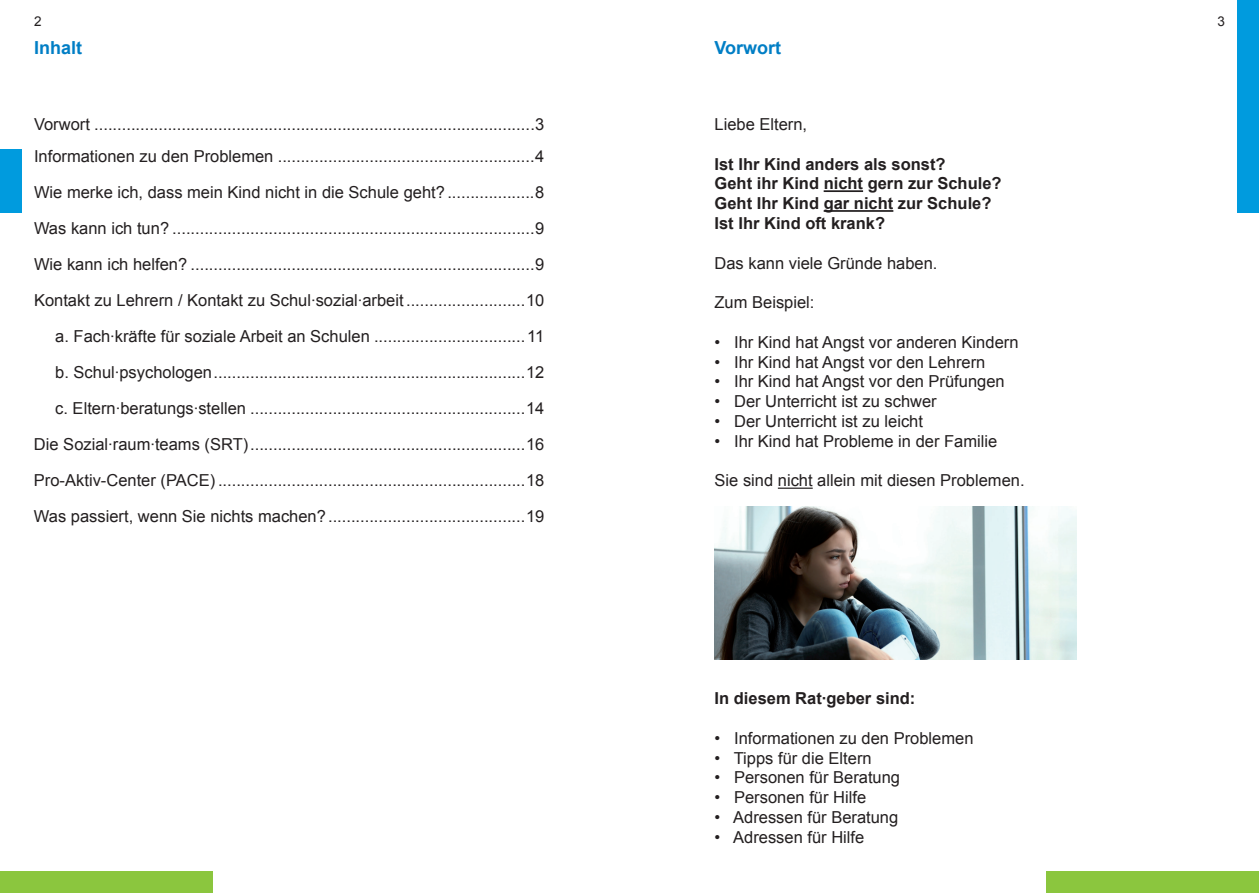
<style>
.page{position:relative;width:1259px;height:893px;background:#fff}
.page>*{position:absolute;margin:0;border:0;box-sizing:border-box;transform-origin:0 0}
.t1{font:700 18px "Arial";color:#007ec5}
.t2{font:16.5px/36px "Arial";color:#231f20}
.t3{font:700 16.5px/19.8px "Arial";color:#231f20}
.t4{font:13.5px "Arial";color:#231f20}
</style>
<div class="page">
<div style="left:1237px;top:0;width:22px;height:213px;background:#009bde"></div>
<div style="left:1046px;top:872px;width:213px;height:21px;background:#8bc63e"></div>
<div style="left:0;top:872px;width:213px;height:21px;background:#8bc63e"></div>
<div style="left:0;top:149px;width:21px;height:64px;background:#009bde"></div>
<hr style="left:823px;top:190px;width:40px;height:2px;background:#231f20">
<hr style="left:823px;top:210px;width:70px;height:2px;background:#231f20">
<hr style="left:778px;top:488px;width:34px;height:1px;background:#231f20">
<img style="left:714px;top:506px;width:362px;height:153px">
<p class="t4" style="left:34px;top:12px;width:9px">2</p>
<p class="t4" style="left:1217px;top:12px;width:9px">3</p>
<p class="t1" style="left:34px;top:35px;width:50px">Inhalt</p>
<p class="t2" style="left:34px;top:108px;width:512px;line-height:32px">Vorwort ................................................................................................3<br>Informationen zu den Problemen ........................................................4</p>
<p class="t2" style="left:34px;top:174px;width:512px;text-align:right">Wie merke ich, dass mein Kind nicht in die Schule geht? ...................8<br>Was kann ich tun? ...............................................................................9<br>Wie kann ich helfen? ...........................................................................9<br>Kontakt zu Lehrern / Kontakt zu Schul·sozial·arbeit ..........................10 a. Fach·kräfte für soziale Arbeit an Schulen .................................11<br>b. Schul·psychologen....................................................................12<br>c. Eltern·beratungs·stellen ............................................................14<br>Die Sozial·raum·teams (SRT)............................................................16<br>Pro-Aktiv-Center (PACE) ...................................................................18<br>Was passiert, wenn Sie nichts machen?...........................................19</p>
<p class="t1" style="left:714px;top:35px;width:68px">Vorwort</p>
<p class="t2" style="left:714px;top:106px;width:94px">Liebe Eltern,</p>
<p class="t3" style="left:714px;top:154px;width:288px">Ist Ihr Kind anders als sonst?<br>Geht ihr Kind nicht gern zur Schule?<br>Geht Ihr Kind gar nicht zur Schule?<br>Ist Ihr Kind oft krank?</p>
<p class="t2" style="left:714px;top:245px;width:224px">Das kann viele Gründe haben.</p>
<p class="t2" style="left:714px;top:284px;width:101px">Zum Beispiel:</p>
<p class="t2" style="left:714px;top:324px;width:305px">• Ihr Kind hat Angst vor anderen Kindern</p>
<p class="t2" style="left:714px;top:344px;width:272px">• Ihr Kind hat Angst vor den Lehrern</p>
<p class="t2" style="left:714px;top:364px;width:292px">• Ihr Kind hat Angst vor den Prüfungen</p>
<p class="t2" style="left:714px;top:383px;width:224px">• Der Unterricht ist zu schwer</p>
<p class="t2" style="left:714px;top:403px;width:210px">• Der Unterricht ist zu leicht</p>
<p class="t2" style="left:714px;top:423px;width:284px">• Ihr Kind hat Probleme in der Familie</p>
<p class="t2" style="left:714px;top:463px;width:311px">Sie sind nicht allein mit diesen Problemen.</p>
<p class="t3" style="left:714px;top:689px;width:202px">In diesem Rat·geber sind:</p>
<p class="t2" style="left:714px;top:720px;width:260px">• Informationen zu den Problemen</p>
<p class="t2" style="left:714px;top:740px;width:159px">• Tipps für die Eltern</p>
<p class="t2" style="left:714px;top:760px;width:187px">• Personen für Beratung</p>
<p class="t2" style="left:714px;top:779px;width:153px">• Personen für Hilfe</p>
<p class="t2" style="left:714px;top:799px;width:185px">• Adressen für Beratung</p>
<p class="t2" style="left:714px;top:819px;width:151px">• Adressen für Hilfe</p>
</div>
